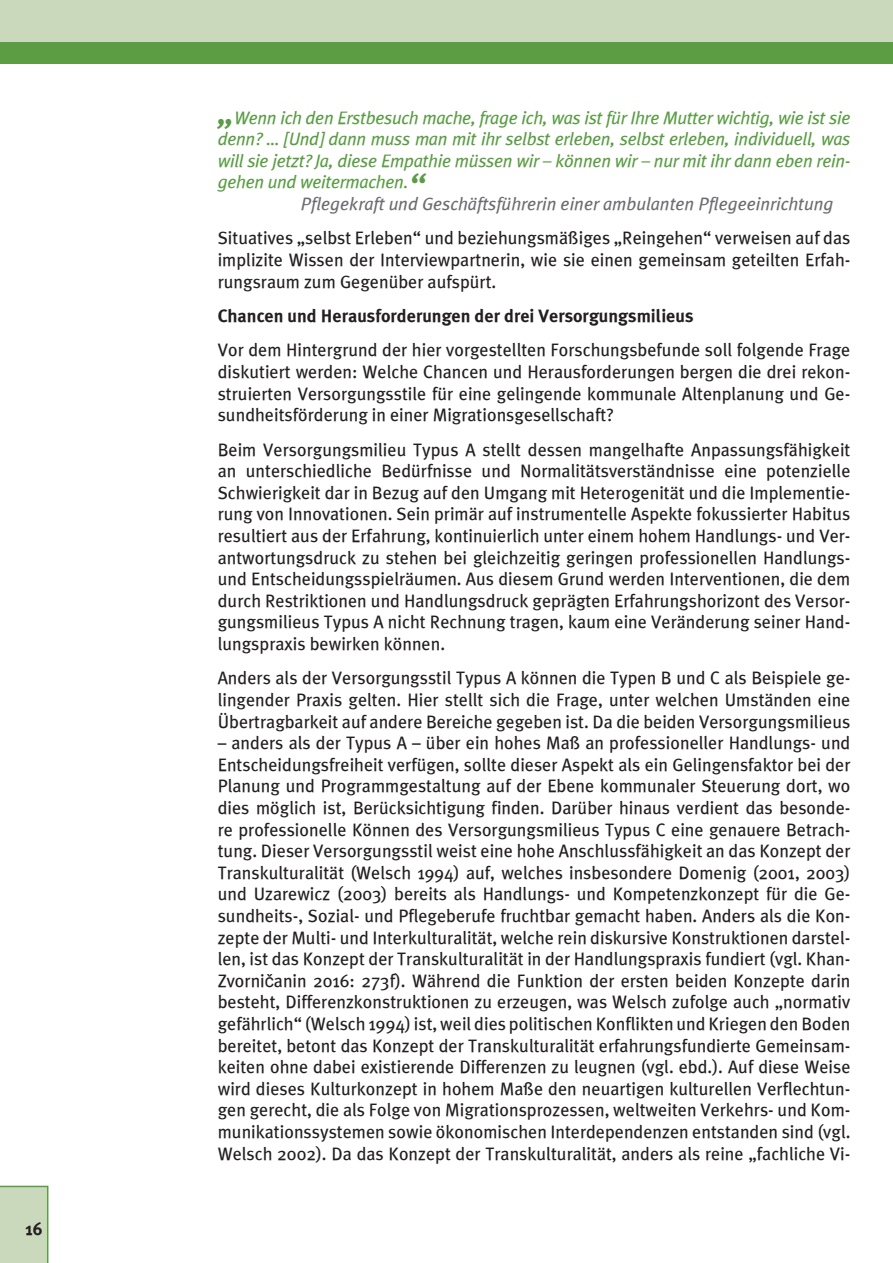
<style>
.page{position:relative;width:893px;height:1263px;background:#fff}
.page>*{position:absolute;margin:0;border:0;box-sizing:border-box;transform-origin:0 0}
.t1{font:18px/21.6px "Meta Plus";color:#231f20;text-align:justify}
.t2{font:italic 18px "Meta Plus";letter-spacing:-.015em;color:#5a9d44}
.t3{font:italic 18px "Meta Plus";color:#6c6d70}
.t4{font:700 18px "Meta Plus";color:#231f20}
.s1{font-size:36px}
.s2{font-family:"Arial"}
</style>
<div class="page">
<div style="left:0;top:1186px;width:48px;height:77px;background:#cad9bb"></div>
<div style="left:0;top:0;width:893px;height:63px;background:#cad9bb"></div>
<div style="left:0;top:43px;width:893px;height:21px;background:#5c9d44"></div>
<p class="t4" style="left:26px;top:1218px;width:19px">16</p>
<p class="t2" style="left:218px;top:107px;width:634px"><span class="s1">„</span>Wenn ich den Erstbesuch mache, frage ich, was ist für Ihre Mutter wichtig, wie ist sie</p>
<p class="t2" style="left:218px;top:129px;width:634px">denn? … [Und] dann muss man mit ihr selbst erleben, selbst erleben, individuell, was</p>
<p class="t2" style="left:218px;top:150px;width:634px">will sie jetzt? Ja, diese Empathie müssen wir – können wir – nur mit ihr dann eben rein-</p>
<p class="t2" style="left:218px;top:172px;width:209px">gehen und weitermachen.<span class="s1">“</span></p>
<p class="t3" style="left:301px;top:193px;width:534px">Pflegekraft und Geschäftsführerin einer ambulanten Pflegeeinrichtung</p>
<p class="t1" style="left:218px;top:227px;width:634px">Situatives „selbst Erleben“ und beziehungsmäßiges „Reingehen“ verweisen auf das implizite Wissen der Interviewpartnerin, wie sie einen gemeinsam geteilten Erfah&shy;rungsraum zum Gegenüber aufspürt.</p>
<p class="t4" style="left:218px;top:305px;width:477px">Chancen und H erausforderungen der drei Versorgungsmilieus</p>
<p class="t1" style="left:218px;top:339px;width:634px">Vor dem Hintergrund der hier vorgestellten Forschungsbefunde soll folgende Frage diskutiert werden: Welche Chancen und Herausforderungen bergen die drei rekon&shy;struierten Versorgungsstile für eine gelingende kommunale Altenplanung und Ge&shy;sundheitsförderung in einer Migrationsgesellschaft?</p>
<p class="t1" style="left:218px;top:438px;width:634px">Beim Versorgungsmilieu Typus A stellt dessen mangelhafte Anpassungsfähigkeit an unterschiedliche Bedürfnisse und Normalitätsverständnisse eine potenzielle Schwierigkeit dar in Bezug auf den Umgang mit Heterogenität und die Implementie&shy;rung von Innovationen. Sein primär auf instrumentelle Aspekte fokussierter Habitus resultiert aus der Erfahrung, kontinuierlich unter einem hohem Handlungs- und Ver&shy;antwortungsdruck zu stehen bei gleichzeitig geringen professionellen Handlungs&shy;und Entscheidungsspielräumen. Aus diesem Grund werden Interventionen, die dem durch Restriktionen und Handlungsdruck geprägten Erfahrungshorizont des Versor&shy;gungsmilieus Typus A nicht Rechnung tragen, kaum eine Veränderung seiner Hand&shy;lungspraxis bewirken können.</p>
<p class="t1" style="left:218px;top:667px;width:634px">Anders als der Versorgungsstil Typus A können die Typen B und C als Beispiele ge&shy;lingender Praxis gelten. Hier stellt sich die Frage, unter welchen Umständen eine Übertragbarkeit auf andere Bereiche gegeben ist. Da die beiden Versorgungsmilieus</p>
<p class="t1" style="left:218px;top:732px;width:634px">– anders als der Typus A – über ein hohes Maß an professioneller Handlungs- und Entscheidungsfreiheit verfügen, sollte dieser Aspekt als ein Gelingensfaktor bei der Planung und Programmgestaltung auf der Ebene kommunaler Steuerung dort, wo dies möglich ist, Berücksichtigung finden. Darüber hinaus verdient das besonde&shy;re professionelle Können des Versorgungsmilieus Typus C eine genauere Betrach&shy;tung. Dieser Versorgungsstil weist eine hohe Anschlussfähigkeit an das Konzept der Transkulturalität (Welsch 1994) auf, welches insbesondere Domenig (2001, 2003) und Uzarewicz (2003) bereits als Handlungs- und Kompetenzkonzept für die Ge&shy;sundheits-, Sozial- und Pflegeberufe fruchtbar gemacht haben. Anders als die Kon&shy;zepte der Multi- und Interkulturalität, welche rein diskursive Konstruktionen darstel&shy;len, ist das Konzept der Transkulturalität in der Handlungspraxis fundiert (vgl. Khan-Zvorni<span class="s2">č</span>anin 2016: 273f). Während die Funktion der ersten beiden Konzepte darin besteht, Differenzkonstruktionen zu erzeugen, was Welsch zufolge auch „normativ gefährlich“ (Welsch 1994) ist, weil dies politischen Konflikten und Kriegen den Boden bereitet, betont das Konzept der Transkulturalität erfahrungsfundierte Gemeinsam&shy;keiten ohne dabei existierende Differenzen zu leugnen (vgl. ebd.). Auf diese Weise wird dieses Kulturkonzept in hohem Maße den neuartigen kulturellen Verflechtun&shy;gen gerecht, die als Folge von Migrationsprozessen, weltweiten Verkehrs- und Kom&shy;munikationssystemen sowie ökonomischen Interdependenzen entstanden sind (vgl.<br>Welsch 2002). Da das Konzept der Transkulturalität, anders als reine „fachliche Vi-</p>
</div>
